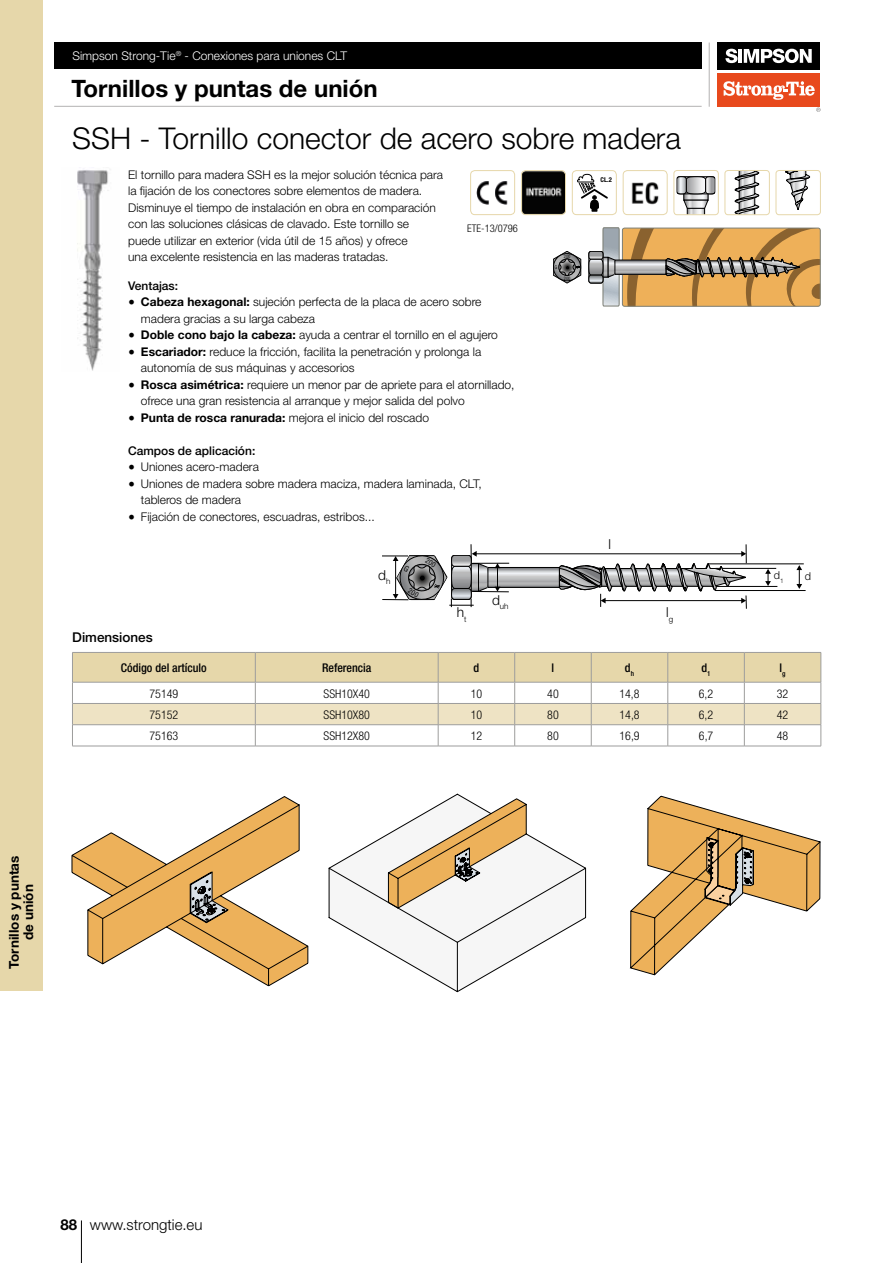
<style>
.page{position:relative;width:893px;height:1263px;background:#fff}
.page>*{position:absolute;margin:0;border:0;box-sizing:border-box;transform-origin:0 0}
.t1{font:300 30px "Helvetica Neue LT Std";color:#000}
.t2{font:700 24px "Helvetica Neue LT Std";color:#000}
.t3{font:300 15px "Helvetica Neue LT Std";color:#000}
.t4{font:300 13.8px "Helvetica Neue LT Std";color:#000}
.t5{font:700 13.5px/14.2px "Helvetica Neue LT Std";color:#000;text-align:center}
.t6{font:500 13.5px "Helvetica Neue LT Std";color:#000}
.t7{font:300 12px/16.5px "Helvetica Neue LT Std";color:#000}
.t8{font:300 condensed 12px "Helvetica Neue LT Std";color:#000}
.t9{font:300 12px "Helvetica Neue LT Std";color:#fff}
.t10{font:500 condensed 12px "Helvetica Neue LT Std";color:#000}
.t11{font:500 12px "Helvetica Neue LT Std";color:#000}
.t12{font:300 10.95px "Helvetica Neue LT Std";color:#000}
.t13{font:300 condensed 10.5px "Helvetica Neue LT Std";color:#000}
.t14{font:300 7.95px "Helvetica Neue LT Std";color:#000}
.t15{font:700 condensed 6.6px "Helvetica Neue";color:#000}
.t16{font:condensed 4.8px "Helvetica LT Std";color:#000}
.t17{font:condensed 4.5px "Helvetica LT Std";color:#000}
.s1{font-family:"Minion Pro";font-weight:400;font-size:18px}
.s2{font-weight:700}
</style>
<div class="page">
<div style="left:0;top:0;width:43px;height:991px;background:#e6d7aa"></div>
<hr style="left:81px;top:1220px;width:1px;height:43px;background:#000">
<hr style="left:709px;top:43px;width:1px;height:64px;background:#b3b2b2">
<div style="left:717px;top:73px;width:103px;height:34px;background:#e8491d"></div>
<div style="left:717px;top:42px;width:103px;height:28px;background:#000"></div>
<svg style="left:725px;top:49px;width:12px;height:14px"></svg>
<hr style="left:738px;top:49px;width:4px;height:14px;background:#fff">
<svg style="left:744px;top:49px;width:68px;height:14px"></svg>
<svg style="left:723px;top:81px;width:92px;height:19px"></svg>
<svg style="left:816px;top:108px;width:4px;height:4px"></svg>
<hr style="left:54px;top:106px;width:648px;height:1px;background:#b3b2b2">
<div style="left:54px;top:43px;width:648px;height:26px;background:#000"></div>
<svg style="left:72px;top:652px;width:750px;height:94px"></svg>
<hr style="left:72px;top:746px;width:183px;height:1px;background:#9d9d9c">
<hr style="left:255px;top:746px;width:183px;height:1px;background:#9d9d9c">
<hr style="left:438px;top:746px;width:77px;height:1px;background:#9d9d9c">
<hr style="left:515px;top:746px;width:76px;height:1px;background:#9d9d9c">
<hr style="left:591px;top:746px;width:77px;height:1px;background:#9d9d9c">
<hr style="left:668px;top:746px;width:76px;height:1px;background:#9d9d9c">
<hr style="left:744px;top:746px;width:77px;height:1px;background:#9d9d9c">
<hr style="left:715px;top:568px;width:61px;height:1px;background:#000">
<hr style="left:716px;top:586px;width:61px;height:1px;background:#000">
<hr style="left:476px;top:553px;width:266px;height:1px;background:#000">
<svg style="left:796px;top:565px;width:6px;height:24px"></svg>
<hr style="left:709px;top:564px;width:95px;height:1px;background:#000">
<svg style="left:765px;top:569px;width:6px;height:17px"></svg>
<hr style="left:715px;top:590px;width:91px;height:1px;background:#000">
<svg style="left:490px;top:569px;width:68px;height:16px"></svg>
<div style="left:488px;top:567px;width:72px;height:20px;border:1px solid #000"></div>
<svg style="left:559px;top:544px;width:188px;height:65px"></svg>
<hr style="left:472px;top:563px;width:37px;height:1px;background:#000">
<hr style="left:473px;top:591px;width:36px;height:1px;background:#000">
<svg style="left:495px;top:563px;width:5px;height:29px"></svg>
<svg style="left:72px;top:796px;width:236px;height:190px"></svg>
<svg style="left:329px;top:794px;width:257px;height:198px"></svg>
<svg style="left:630px;top:796px;width:190px;height:179px"></svg>
<img style="left:77px;top:170px;width:32px;height:201px">
<svg style="left:589px;top:227px;width:231px;height:79px;background:#c69f68"></svg>
<svg style="left:553px;top:251px;width:28px;height:32px"></svg>
<img style="left:523px;top:172px;width:41px;height:41px">
<div style="left:521px;top:170px;width:45px;height:45px;border:1px solid #e6d7aa;border-radius:4px"></div>
<img style="left:623px;top:171px;width:43px;height:44px">
<div style="left:623px;top:170px;width:45px;height:45px;border:1px solid #e6d7aa;border-radius:4px"></div>
<img style="left:476px;top:181px;width:32px;height:23px">
<div style="left:470px;top:170px;width:45px;height:45px;border:1px solid #e6d7aa;border-radius:4px"></div>
<svg style="left:676px;top:176px;width:39px;height:37px"></svg>
<div style="left:674px;top:170px;width:45px;height:45px;border:1px solid #e6d7aa;border-radius:3px"></div>
<svg style="left:734px;top:172px;width:26px;height:41px"></svg>
<div style="left:725px;top:170px;width:45px;height:45px;border:1px solid #e6d7aa;border-radius:3px"></div>
<svg style="left:785px;top:172px;width:26px;height:38px"></svg>
<div style="left:776px;top:170px;width:45px;height:45px;border:1px solid #e6d7aa;border-radius:3px"></div>
<svg style="left:572px;top:173px;width:36px;height:41px"></svg>
<div style="left:572px;top:170px;width:45px;height:45px;border:1px solid #e6d7aa;border-radius:4px"></div>
<svg style="left:382px;top:544px;width:106px;height:63px"></svg>
<p class="t9" style="left:72px;top:48px;width:276px">Simpson Strong-Tie<sup>®</sup> - Conexiones para uniones CLT</p>
<h2 class="t2" style="left:71px;top:74px;width:308px">Tornillos y puntas de unión</h2>
<h1 class="t1" style="left:72px;top:120px;width:610px">SSH - Tornillo conector de acero sobre madera</h1>
<p class="t7" style="left:128px;top:166px;width:316px">El tornillo para madera SSH es la mejor solución técnica para la fijación de los conectores sobre elementos de madera.<br>Disminuye el tiempo de instalación en obra en comparación con las soluciones clásicas de clavado. Este tornillo se puede utilizar en exterior (vida útil de 15 años) y ofrece<br>una excelente resistencia en las maderas tratadas.</p>
<p class="t11" style="left:128px;top:278px;width:52px">Ventajas:</p>
<p class="t7" style="left:141px;top:293px;width:342px;text-indent:-13px"><span class="s1">•</span> <span class="s2">Cabeza hexagonal:</span> sujeción perfecta de la placa de acero sobre madera gracias a su larga cabeza</p>
<p class="t7" style="left:128px;top:326px;width:371px"><span class="s1">•</span> <span class="s2">Doble cono bajo la cabeza:</span> ayuda a centrar el tornillo en el agujero</p>
<p class="t7" style="left:141px;top:343px;width:342px;text-indent:-13px"><span class="s1">•</span> <span class="s2">Escariador:</span> reduce la fricción, facilita la penetración y prolonga la autonomía de sus máquinas y accesorios</p>
<p class="t7" style="left:141px;top:376px;width:375px;text-indent:-13px"><span class="s1">•</span> <span class="s2">Rosca asimétrica:</span> requiere un menor par de apriete para el atornillado, ofrece una gran resistencia al arranque y mejor salida del polvo</p>
<p class="t7" style="left:128px;top:409px;width:302px"><span class="s1">•</span> <span class="s2">Punta de rosca ranurada:</span> mejora el inicio del roscado</p>
<p class="t11" style="left:128px;top:443px;width:129px">Campos de aplicación:</p>
<p class="t7" style="left:128px;top:458px;width:132px"><span class="s1">•</span> Uniones acero-madera</p>
<p class="t7" style="left:141px;top:475px;width:343px;text-indent:-13px"><span class="s1">•</span> Uniones de madera sobre madera maciza, madera laminada, CLT, tableros de madera</p>
<p class="t7" style="left:128px;top:508px;width:248px"><span class="s1">•</span> Fijación de conectores, escuadras, estribos...</p>
<p class="t15" style="left:601px;top:175px;width:13px">CL.2</p>
<p class="t13" style="left:467px;top:222px;width:52px">ETE-13/0796</p>
<p class="t17" style="left:564px;top:254px;width:8px">200</p>
<p class="t17" style="left:564px;top:275px;width:8px">200</p>
<p class="t16" style="left:554px;top:264px;width:4px">G</p>
<p class="t4" style="left:378px;top:566px;width:14px">d<sub>h</sub></p>
<p class="t4" style="left:457px;top:604px;width:11px">h<sub>t</sub></p>
<p class="t14" style="left:492px;top:601px;width:18px"><sup>d</sup>uh</p>
<p class="t4" style="left:608px;top:535px;width:4px">l</p>
<p class="t4" style="left:666px;top:604px;width:9px">l<sub>g</sub></p>
<p class="t12" style="left:774px;top:568px;width:11px">d<sub>1</sub></p>
<p class="t12" style="left:805px;top:569px;width:8px">d</p>
<p class="t6" style="left:72px;top:629px;width:82px">Dimensiones</p>
<p class="t10" style="left:121px;top:661px;width:87px">Código del artículo</p>
<p class="t10" style="left:322px;top:661px;width:51px">Referencia</p>
<p class="t10" style="left:474px;top:661px;width:7px">d</p>
<p class="t10" style="left:552px;top:661px;width:4px">l</p>
<p class="t10" style="left:625px;top:661px;width:11px">d<sub>h</sub></p>
<p class="t10" style="left:701px;top:661px;width:11px">d<sub>1</sub></p>
<p class="t10" style="left:780px;top:661px;width:8px">l<sub>g</sub></p>
<p class="t8" style="left:149px;top:687px;width:30px">75149</p>
<p class="t8" style="left:324px;top:687px;width:48px">SSH10X40</p>
<p class="t8" style="left:471px;top:687px;width:13px">10</p>
<p class="t8" style="left:547px;top:687px;width:13px">40</p>
<p class="t8" style="left:619px;top:687px;width:22px">14,8</p>
<p class="t8" style="left:699px;top:687px;width:16px">6,2</p>
<p class="t8" style="left:777px;top:687px;width:13px">32</p>
<p class="t8" style="left:150px;top:708px;width:30px">75152</p>
<p class="t8" style="left:324px;top:708px;width:48px">SSH10X80</p>
<p class="t8" style="left:471px;top:708px;width:13px">10</p>
<p class="t8" style="left:547px;top:708px;width:13px">80</p>
<p class="t8" style="left:619px;top:708px;width:22px">14,8</p>
<p class="t8" style="left:699px;top:708px;width:16px">6,2</p>
<p class="t8" style="left:777px;top:708px;width:13px">42</p>
<p class="t8" style="left:150px;top:729px;width:30px">75163</p>
<p class="t8" style="left:324px;top:729px;width:48px">SSH12X80</p>
<p class="t8" style="left:471px;top:729px;width:13px">12</p>
<p class="t8" style="left:547px;top:729px;width:13px">80</p>
<p class="t8" style="left:619px;top:729px;width:22px">16,9</p>
<p class="t8" style="left:699px;top:729px;width:16px">6,7</p>
<p class="t8" style="left:777px;top:729px;width:13px">48</p>
<p class="t5" style="left:7px;top:969px;width:114px;rotate:-90deg">Tornillos y puntas de unión</p>
<p class="t3" style="left:60px;top:1215px;width:143px"><span class="s2">88</span> www.strongtie.eu</p>
</div>
